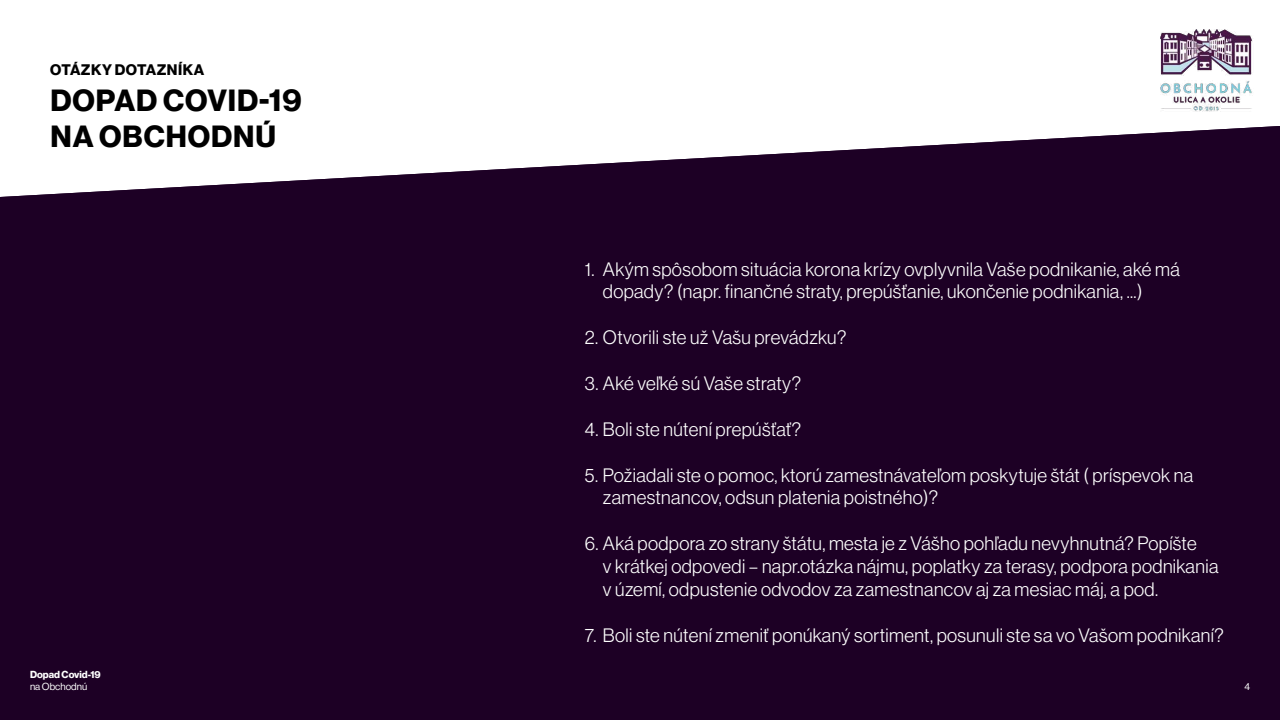
<style>
.page{position:relative;width:1280px;height:720px;background:#fff}
.page>*{position:absolute;margin:0;border:0;box-sizing:border-box;transform-origin:0 0}
.t1{font:700 30px/36px "Neue Haas Display";letter-spacing:.03em;color:#000}
.t2{font:300 19px/22.8px "Neue Haas Display";color:#fff}
.t3{font:300 19px/22.8px "Neue Haas Display";letter-spacing:.02em;color:#fff}
.t4{font:700 15px "Neue Haas Display";letter-spacing:.03em;color:#000}
.t5{font:700 10px "Neue Haas Display";color:#fff}
.t6{font:10px "Neue Haas Display";color:#fff}
</style>
<div class="page">
<img style="left:1160px;top:29px;width:93px;height:83px">
<div style="left:0;top:126px;width:1280px;height:594px;background:#1d0025"></div>
<p class="t4" style="left:50px;top:61px;width:155px">OTÁZKY DOTAZNÍKA</p>
<h1 class="t1" style="left:50px;top:82px;width:253px">DOPAD COVID-19<br>NA OBCHODNÚ</h1>
<p class="t5" style="left:30px;top:669px;width:72px">Dopad Covid-19</p>
<p class="t6" style="left:30px;top:681px;width:59px">na Obchodnú</p>
<p class="t3" style="left:603px;top:257px;width:578px;text-indent:-18px">1. Akým spôsobom situácia korona krízy ovplyvnila Vaše podnikanie, aké má dopady? (napr. finančné straty, prepúšťanie, ukončenie podnikania, ...)</p>
<p class="t3" style="left:585px;top:326px;width:263px">2. Otvorili ste už Vašu prevádzku?</p>
<p class="t2" style="left:585px;top:372px;width:218px">3. Aké veľké sú Vaše straty?</p>
<p class="t3" style="left:585px;top:418px;width:218px">4. Boli ste nútení prepúšťať?</p>
<p class="t3" style="left:603px;top:464px;width:592px;text-indent:-18px">5. Požiadali ste o pomoc, ktorú zamestnávateľom poskytuje štát ( príspevok na zamestnancov, odsun platenia poistného)?</p>
<p class="t3" style="left:603px;top:532px;width:617px;text-indent:-18px">6. Aká podpora zo strany štátu, mesta je z Vášho pohľadu nevyhnutná? Popíšte<br>v krátkej odpovedi – napr.otázka nájmu, poplatky za terasy, podpora podnikania v území, odpustenie odvodov za zamestnancov aj za mesiac máj, a pod.</p>
<p class="t3" style="left:585px;top:624px;width:640px">7. Boli ste nútení zmeniť ponúkaný sortiment, posunuli ste sa vo Vašom podnikaní?</p>
<p class="t2" style="left:633px;top:257px;width:552px;text-indent:-18px">1. Akým pôsobom situácia korona krízy ovplyvnila Vaše podnikanie, aké má dopady?(napr.finančné straty, prepúšťanie, ukončenie po</p>
<p class="t2" style="left:1125px;top:280px;width:16px">. )</p>
<p class="t2" style="left:615px;top:326px;width:252px">2. Otvorili ste už Vašu prevádzku?</p>
<p class="t2" style="left:615px;top:372px;width:209px">3. Aké veľké sú Vaše s raty?</p>
<p class="t2" style="left:615px;top:418px;width:208px">4. Boli ste nútení prepúšťať?</p>
<p class="t2" style="left:633px;top:464px;width:555px;text-indent:-18px">5. Požiadali ste p moc, ktorú zamestnávateľom poskytuje štát ( príspevok n zamestnanc v, odsun platenia poistného)?</p>
<p class="t2" style="left:633px;top:532px;width:580px;text-indent:-18px">6. Aká podpora zo strany štátu, mesta je z Vášho pohľadu nevyhnutná? Popíšte v krátkej odpovedi – napr.otázka nájmu, pop</p>
<p class="t2" style="left:1025px;top:555px;width:196px">asy, podpora podnikania v</p>
<p class="t2" style="left:633px;top:578px;width:344px">území, odpustenie odvodov za zamestnancov</p>
<p class="t2" style="left:1060px;top:578px;width:93px">c máj, a pod.</p>
<p class="t2" style="left:615px;top:624px;width:571px">7. Boli ste nútení zmeniť ponúkaný sortiment, posunuli ste sa vo Vašom podni</p>
<p class="t6" style="left:1244px;top:681px;width:7px">4</p>
</div>
